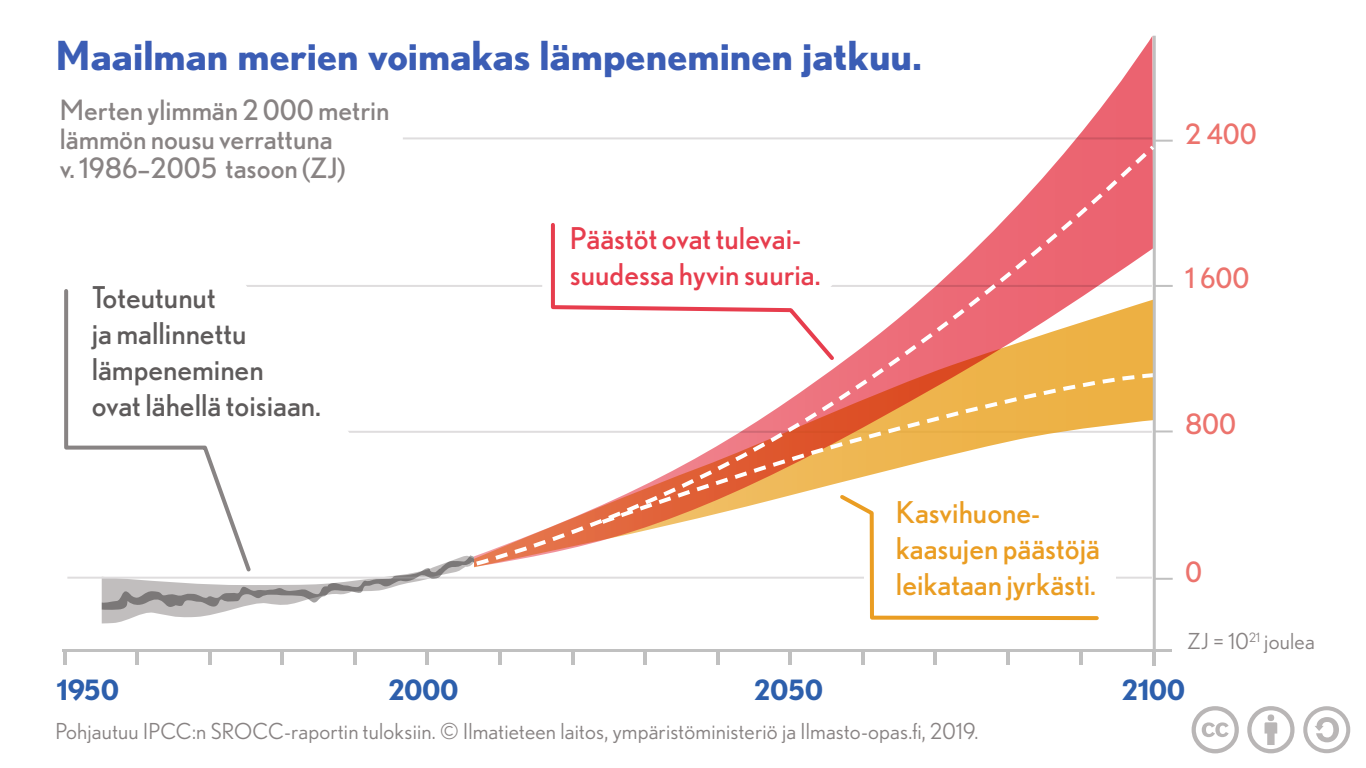
<style>
.page{position:relative;width:1366px;height:768px;background:#fff}
.page>*{position:absolute;margin:0;border:0;box-sizing:border-box;transform-origin:0 0}
.t1{font:700 40px "Nobel";color:#3b5db5}
.t2{font:30px/36px "Nobel";color:#5e5b5b}
.t3{font:30px/36px "Nobel";color:#ea9d22}
.t4{font:30px/36px "Nobel";color:#e73d4d}
.t5{font:28px/29px "Nobel";color:#888383}
.t6{font:700 27.9px "Nobel";color:#2d5fac}
.t7{font:27.9px "Nobel";color:#ec736d}
.t8{font:22px "Nobel";letter-spacing:.01em;color:#888383}
</style>
<div class="page">
<svg style="left:1282px;top:709px;width:13px;height:42px"></svg>
<svg style="left:1303px;top:706px;width:47px;height:47px"></svg>
<img style="left:62px;top:35px;width:1220px;height:719px">
<h1 class="t1" style="left:56px;top:31px;width:868px">Maailman merien voimakas lämpeneminen jatkuu.</h1>
<p class="t5" style="left:60px;top:96px;width:331px">Merten ylimmän 2 000 metrin lämmön nousu verrattuna<br>v. 1986–2005 tasoon (ZJ)</p>
<h2 class="t2" style="left:92px;top:279px;width:231px">Toteutunut<br>ja mallinnettu lämpeneminen<br>ovat lähellä toisiaan.</h2>
<h2 class="t4" style="left:570px;top:220px;width:252px">Päästöt ovat tulevai&shy;suudessa hyvin suuria.</h2>
<h2 class="t3" style="left:896px;top:494px;width:206px">Kasvihuone&shy;kaasujen päästöjä leikataan jyrkästi.</h2>
<p class="t7" style="left:1185px;top:118px;width:73px">2 400</p>
<p class="t7" style="left:1185px;top:262px;width:66px">1 600</p>
<p class="t7" style="left:1185px;top:407px;width:53px">800</p>
<p class="t7" style="left:1185px;top:556px;width:18px">0</p>
<p class="t8" style="left:1187px;top:629px;width:129px">ZJ = 10<sup>21</sup> joulea</p>
<p class="t6" style="left:57px;top:673px;width:64px">1950</p>
<p class="t6" style="left:388px;top:673px;width:72px">2000</p>
<p class="t6" style="left:754px;top:673px;width:70px">2050</p>
<p class="t6" style="left:1122px;top:673px;width:65px">2100</p>
<p class="t8" style="left:56px;top:718px;width:924px">Pohjautuu IPCC:n SROCC-raportin tuloksiin. © Ilmatieteen laitos, ympäristöministeriö ja Ilmasto-opas.fi, 2019.</p>
</div>
